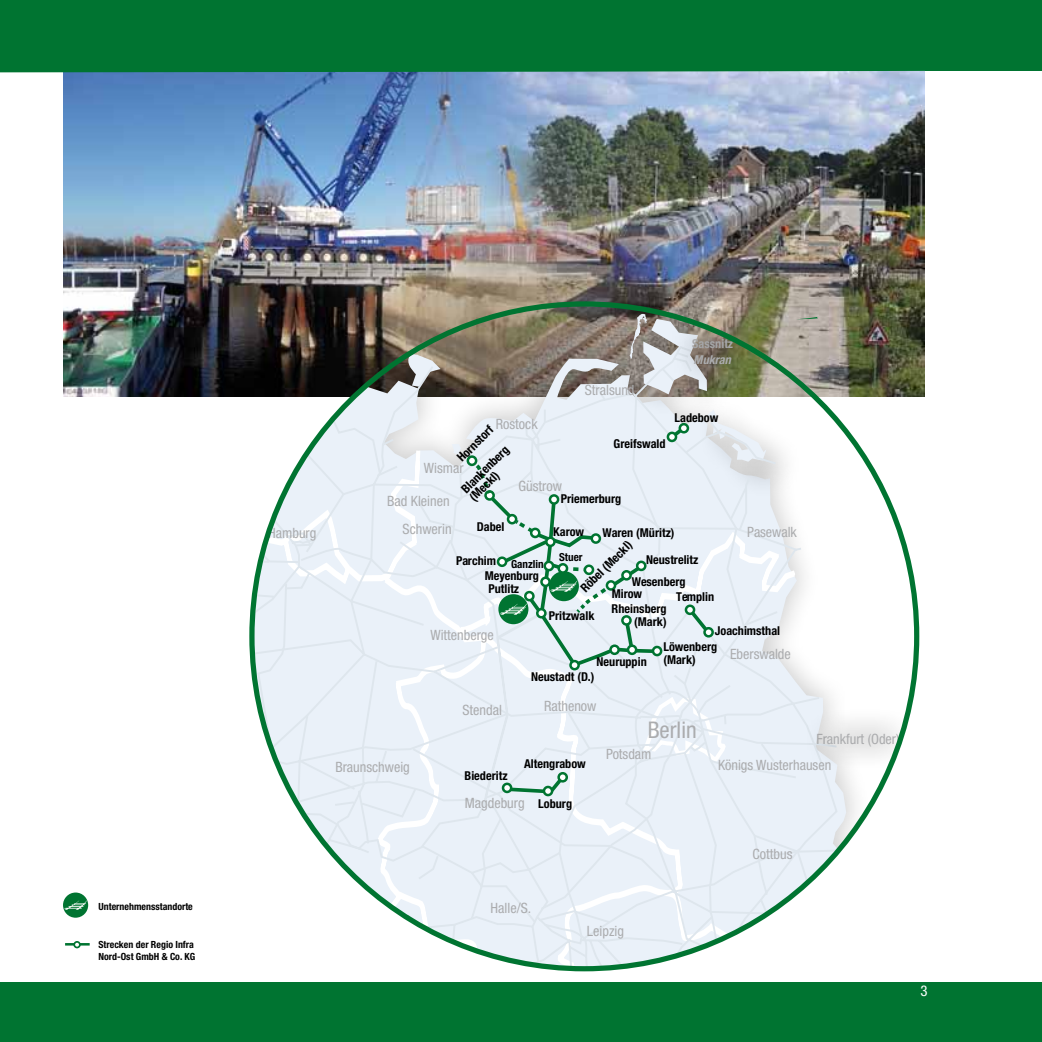
<style>
.page{position:relative;width:1042px;height:1042px;background:#fff}
.page>*{position:absolute;margin:0;border:0;box-sizing:border-box;transform-origin:0 0}
.t1{font:condensed 22.93px "Helvetica Neue";color:#abacae}
.t2{font:condensed 14.88px "Helvetica Neue";color:#fff}
.t3{font:condensed 14.17px "Helvetica Neue";color:#abacae}
.t4{font:700 condensed 12.25px/12.8px "Helvetica Neue";color:#000;text-align:right}
.t5{font:700 condensed 12.25px "Helvetica Neue";color:#abacae}
.t6{font:italic 700 condensed 12.25px "Helvetica Neue";color:#abacae}
.t7{font:700 condensed 11.2px "Helvetica Neue";color:#000}
.t8{font:700 condensed 9.8px/11.9px "Helvetica Neue";color:#000}
</style>
<div class="page">
<div style="left:0;top:982px;width:1042px;height:60px;background:#007431"></div>
<div style="left:0;top:0;width:1042px;height:71px;background:#007431"></div>
<img style="left:63px;top:96px;width:861px;height:300px">
<svg style="left:0;top:70px;width:925px;height:26px;background:#83a5c7"></svg>
<hr style="left:65px;top:943px;width:25px;height:2px;background:#007431">
<div style="left:73px;top:941px;width:8px;height:7px;border:2px solid #007431;border-radius:50%"></div>
<div style="left:63px;top:892px;width:25px;height:25px;background:#007431;border-radius:50%"></div>
<svg style="left:64px;top:900px;width:23px;height:10px"></svg>
<svg style="left:252px;top:304px;width:651px;height:665px"></svg>
<svg style="left:667px;top:423px;width:22px;height:19px"></svg>
<svg style="left:668px;top:433px;width:8px;height:8px"></svg>
<div style="left:666px;top:431px;width:11px;height:11px;border:2px solid #007431;border-radius:50%"></div>
<svg style="left:680px;top:424px;width:8px;height:8px"></svg>
<div style="left:678px;top:423px;width:11px;height:10px;border:2px solid #007431;border-radius:50%"></div>
<div style="left:801px;top:706px;width:115px;height:66px;background:#000;opacity:.24"></div>
<div style="left:666px;top:313px;width:88px;height:62px;background:#000;opacity:.24"></div>
<div style="left:668px;top:329px;width:89px;height:63px;background:#000;opacity:.24"></div>
<svg style="left:467px;top:455px;width:198px;height:353px;background:#dce9ec"></svg>
<svg style="left:559px;top:564px;width:8px;height:8px"></svg>
<div style="left:557px;top:563px;width:11px;height:11px;border:2px solid #007431;border-radius:50%"></div>
<svg style="left:545px;top:562px;width:8px;height:8px"></svg>
<div style="left:543px;top:560px;width:11px;height:11px;border:2px solid #007431;border-radius:50%"></div>
<svg style="left:468px;top:456px;width:8px;height:9px"></svg>
<div style="left:466px;top:455px;width:11px;height:11px;border:2px solid #007431;border-radius:50%"></div>
<svg style="left:685px;top:605px;width:27px;height:32px"></svg>
<svg style="left:686px;top:606px;width:8px;height:8px"></svg>
<div style="left:685px;top:604px;width:10px;height:11px;border:2px solid #007431;border-radius:50%"></div>
<svg style="left:704px;top:628px;width:8px;height:8px"></svg>
<div style="left:703px;top:627px;width:11px;height:10px;border:2px solid #007431;border-radius:50%"></div>
<svg style="left:796px;top:317px;width:22px;height:2px"></svg>
<p class="t8" style="left:98px;top:900px;width:96px">Unternehmensstandorte</p>
<p class="t8" style="left:98px;top:939px;width:98px">Strecken der Regio Infra<br>Nord-Ost GmbH &amp; Co. KG</p>
<p class="t3" style="left:268px;top:525px;width:50px">Hamburg</p>
<p class="t5" style="left:692px;top:336px;width:42px">Sassnitz</p>
<p class="t3" style="left:585px;top:381px;width:51px">Stralsund</p>
<p class="t3" style="left:496px;top:416px;width:43px">Rostock</p>
<p class="t4" style="left:436px;top:464px;width:66px;line-height:25.2px;rotate:-45deg">Hornstorf<br>Blankenberg</p>
<p class="t4" style="left:613px;top:437px;width:54px">Greifswald</p>
<p class="t3" style="left:424px;top:460px;width:41px">Wismar</p>
<p class="t4" style="left:467px;top:494px;width:38px;rotate:-45deg">(Meckl)</p>
<p class="t3" style="left:518px;top:477px;width:45px">Güstrow</p>
<p class="t4" style="left:561px;top:491px;width:62px">Priemerburg</p>
<p class="t3" style="left:387px;top:493px;width:64px">Bad Kleinen</p>
<p class="t6" style="left:693px;top:352px;width:39px">Mukran</p>
<p class="t4" style="left:674px;top:411px;width:45px">Ladebow</p>
<p class="t4" style="left:477px;top:520px;width:29px">Dabel</p>
<p class="t3" style="left:402px;top:521px;width:50px">Schwerin</p>
<p class="t3" style="left:747px;top:524px;width:51px">Pasewalk</p>
<p class="t4" style="left:553px;top:525px;width:32px">Karow</p>
<p class="t4" style="left:602px;top:526px;width:73px">Waren (Müritz)</p>
<p class="t4" style="left:578px;top:585px;width:68px;rotate:-45deg">Röbel (Meckl)</p>
<p class="t7" style="left:559px;top:551px;width:25px">Stuer</p>
<p class="t4" style="left:646px;top:553px;width:54px">Neustrelitz</p>
<p class="t4" style="left:456px;top:554px;width:41px">Parchim</p>
<p class="t7" style="left:511px;top:557px;width:34px">Ganzlin</p>
<p class="t4" style="left:485px;top:569px;width:56px">Meyenburg</p>
<p class="t4" style="left:632px;top:575px;width:55px">Wesenberg</p>
<p class="t4" style="left:488px;top:582px;width:32px">Putlitz</p>
<p class="t4" style="left:612px;top:587px;width:32px">Mirow</p>
<p class="t4" style="left:676px;top:590px;width:39px">Templin</p>
<p class="t4" style="left:611px;top:602px;width:56px">Rheinsberg (Mark)</p>
<p class="t4" style="left:549px;top:609px;width:47px">Pritzwalk</p>
<p class="t4" style="left:715px;top:624px;width:67px">Joachimsthal</p>
<p class="t3" style="left:430px;top:627px;width:65px">Wittenberge</p>
<p class="t4" style="left:663px;top:640px;width:55px;text-align:left">Löwenberg (Mark)</p>
<p class="t3" style="left:730px;top:646px;width:62px">Eberswalde</p>
<p class="t4" style="left:596px;top:655px;width:52px">Neuruppin</p>
<p class="t3" style="left:335px;top:758px;width:76px">Braunschweig</p>
<p class="t3" style="left:462px;top:701px;width:41px">Stendal</p>
<p class="t4" style="left:531px;top:670px;width:65px">Neustadt (D.)</p>
<p class="t3" style="left:544px;top:697px;width:54px">Rathenow</p>
<p class="t4" style="left:524px;top:756px;width:63px">Altengrabow</p>
<p class="t4" style="left:538px;top:797px;width:35px">Loburg</p>
<p class="t4" style="left:464px;top:769px;width:44px">Biederitz</p>
<p class="t3" style="left:465px;top:794px;width:61px">Magdeburg</p>
<h1 class="t1" style="left:648px;top:716px;width:50px">Berlin</h1>
<p class="t3" style="left:606px;top:746px;width:47px">Potsdam</p>
<p class="t3" style="left:491px;top:900px;width:42px">Halle/S.</p>
<p class="t3" style="left:587px;top:922px;width:39px">Leipzig</p>
<p class="t3" style="left:816px;top:730px;width:84px">Frankfurt (Oder)</p>
<p class="t3" style="left:718px;top:756px;width:115px">Königs Wusterhausen</p>
<p class="t3" style="left:752px;top:846px;width:42px">Cottbus</p>
<p class="t2" style="left:920px;top:982px;width:9px">3</p>
</div>
